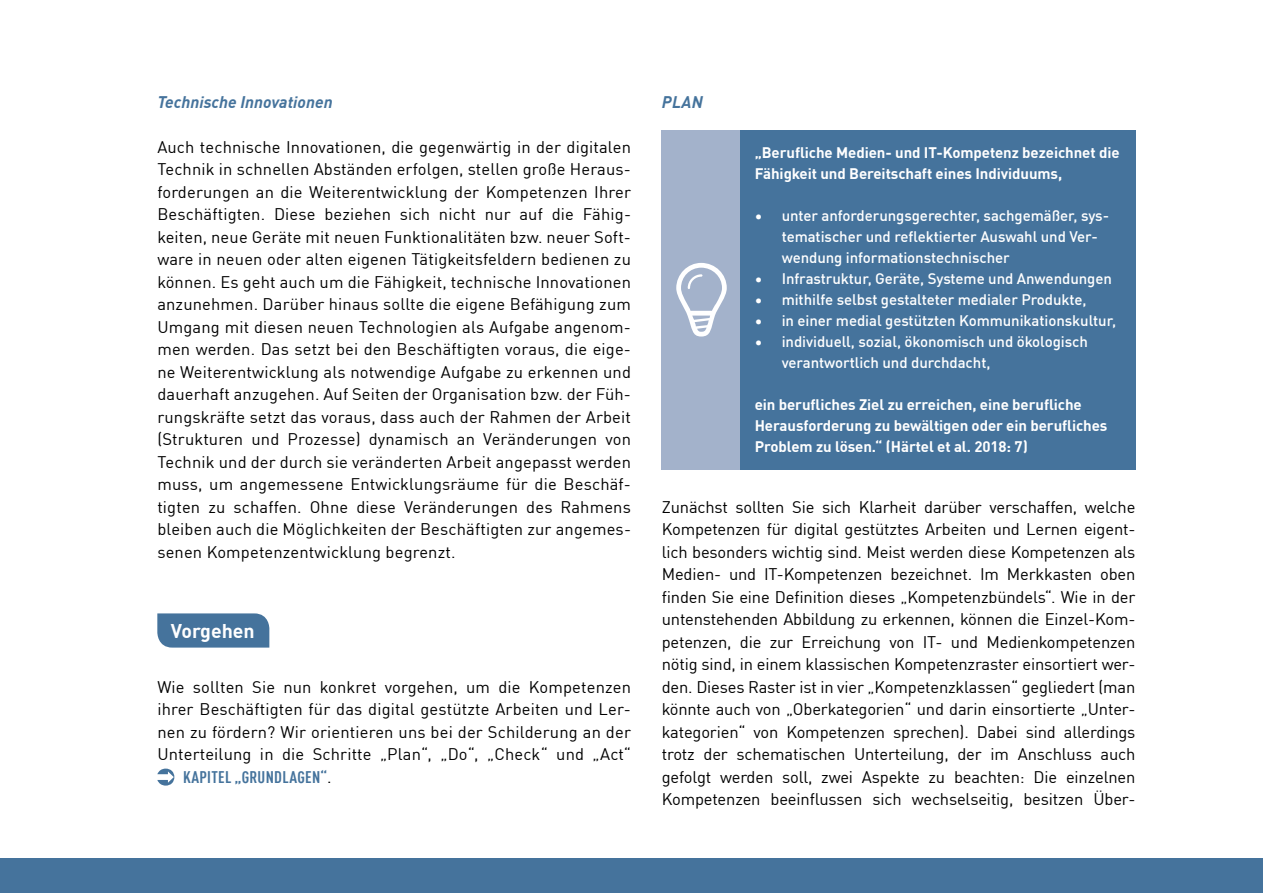
<style>
.page{position:relative;width:1263px;height:893px;background:#fff}
.page>*{position:absolute;margin:0;border:0;box-sizing:border-box;transform-origin:0 0}
.t1{font:700 19.5px "DINOT";color:#fff}
.t2{font:16.5px/22.5px "DINOT";letter-spacing:.01em;color:#000}
.t3{font:italic 700 16.5px "DINOT";color:#45739c}
.t4{font:700 condensed 16.5px "DINOT";letter-spacing:.02em;color:#45739c}
.t5{font:500 15px/21px "DINOT";letter-spacing:-.005em;color:#fff}
.t6{font:700 15px/21px "DINOT";letter-spacing:-.005em;color:#fff}
.s1{font-weight:400;font-stretch:normal;color:#000}
</style>
<div class="page">
<svg style="left:157px;top:613px;width:112px;height:35px;background:#4e79a0"></svg>
<svg style="left:157px;top:769px;width:17px;height:17px"></svg>
<div style="left:662px;top:130px;width:78px;height:339px;background:#a3b2cb"></div>
<div style="left:740px;top:130px;width:395px;height:339px;background:#45739c"></div>
<svg style="left:676px;top:263px;width:51px;height:74px"></svg>
<div style="left:0;top:859px;width:1263px;height:34px;background:#45739c"></div>
<p class="t3" style="left:157px;top:89px;width:177px">Technische Innovationen</p>
<p class="t2" style="left:157px;top:134px;width:475px">Auch technische Innovationen, die gegenwärtig in der digitalen Technik in schnellen Abständen erfolgen, stellen große Heraus&shy;forderungen an die Weiterentwicklung der Kompetenzen Ihrer Beschäftigten. Diese beziehen sich nicht nur auf die Fähig&shy;keiten, neue Geräte mit neuen Funktionalitäten bzw. neuer Soft&shy;ware in neuen oder alten eigenen Tätigkeitsfeldern bedienen zu können. Es geht auch um die Fähigkeit, technische Innovationen anzunehmen. Darüber hinaus sollte die eigene Befähigung zum Umgang mit diesen neuen Technologien als Aufgabe angenom&shy;men werden. Das setzt bei den Beschäftigten voraus, die eige&shy;ne Weiterentwicklung als notwendige Aufgabe zu erkennen und dauerhaft anzugehen. Auf Seiten der Organisation bzw. der Füh&shy;rungskräfte setzt das voraus, dass auch der Rahmen der Arbeit (Strukturen und Prozesse) dynamisch an Veränderungen von Technik und der durch sie veränderten Arbeit angepasst werden muss, um angemessene Entwicklungsräume für die Beschäf&shy;tigten zu schaffen. Ohne diese Veränderungen des Rahmens bleiben auch die Möglichkeiten der Beschäftigten zur angemes&shy;senen Kompetenzentwicklung begrenzt.</p>
<p class="t1" style="left:171px;top:616px;width:85px">Vorgehen</p>
<p class="t2" style="left:157px;top:674px;width:475px">Wie sollten Sie nun konkret vorgehen, um die Kompetenzen</p>
<p class="t2" style="left:157px;top:696px;width:475px">ihrer Beschäftigten für das digital gestützte Arbeiten und Ler-</p>
<p class="t2" style="left:157px;top:719px;width:475px">nen zu fördern? Wir orientieren uns bei der Schilderung an der</p>
<p class="t2" style="left:157px;top:741px;width:475px">Unterteilung in die Schritte „Plan“, „Do“, „Check“ und „Act“</p>
<p class="t4" style="left:183px;top:765px;width:150px">KAPITEL „GRUNDLAGEN“<span class="s1">.</span></p>
<p class="t3" style="left:662px;top:89px;width:43px">PLAN</p>
<p class="t6" style="left:755px;top:141px;width:366px">„Berufliche Medien- und IT-Kompetenz bezeichnet die<br>Fähigkeit und Bereitschaft eines Individuums,</p>
<p class="t5" style="left:782px;top:204px;width:329px;text-indent:-27px">• unter anforderungsgerechter, sachgemäßer, sys&shy;tematischer und reflektierter Auswahl und Ver&shy;wendung informationstechnischer</p>
<p class="t5" style="left:755px;top:267px;width:359px">• Infrastruktur, Geräte, Systeme und Anwendungen</p>
<p class="t5" style="left:755px;top:288px;width:333px">• mithilfe selbst gestalteter medialer Produkte,</p>
<p class="t5" style="left:755px;top:309px;width:363px">• in einer medial gestützten Kommunikationskultur,</p>
<p class="t5" style="left:782px;top:330px;width:308px;text-indent:-27px">• individuell, sozial, ökonomisch und ökologisch verantwortlich und durchdacht,</p>
<p class="t6" style="left:755px;top:393px;width:354px">ein berufliches Ziel zu erreichen, eine berufliche<br>Herausforderung zu bewältigen oder ein beruf-liches<br>Problem zu lösen.“ (Härtel et al. 2018: 7)</p>
<p class="t2" style="left:662px;top:494px;width:475px;text-align:justify">Zunächst sollten Sie sich Klarheit darüber verschaffen, welche Kompetenzen für digital gestütztes Arbeiten und Lernen eigent&shy;lich besonders wichtig sind. Meist werden diese Kompetenzen als Medien- und IT-Kompetenzen bezeichnet. Im Merkkasten oben finden Sie eine Definition dieses „Kompetenzbündels“. Wie in der untenstehenden Abbildung zu erkennen, können die Einzel-Kom&shy;petenzen, die zur Erreichung von IT- und Medienkompetenzen nötig sind, in einem klassischen Kompetenzraster einsortiert wer&shy;den. Dieses Raster ist in vier „Kompetenzklassen“ gegliedert (man könnte auch von „Oberkategorien“ und darin einsortierte „Unter&shy;kategorien“ von Kompetenzen sprechen). Dabei sind allerdings trotz der schematischen Unterteilung, der im Anschluss auch gefolgt werden soll, zwei Aspekte zu beachten: Die einzelnen Kompetenzen beeinflussen sich wechselseitig, besitzen Über-</p>
</div>
